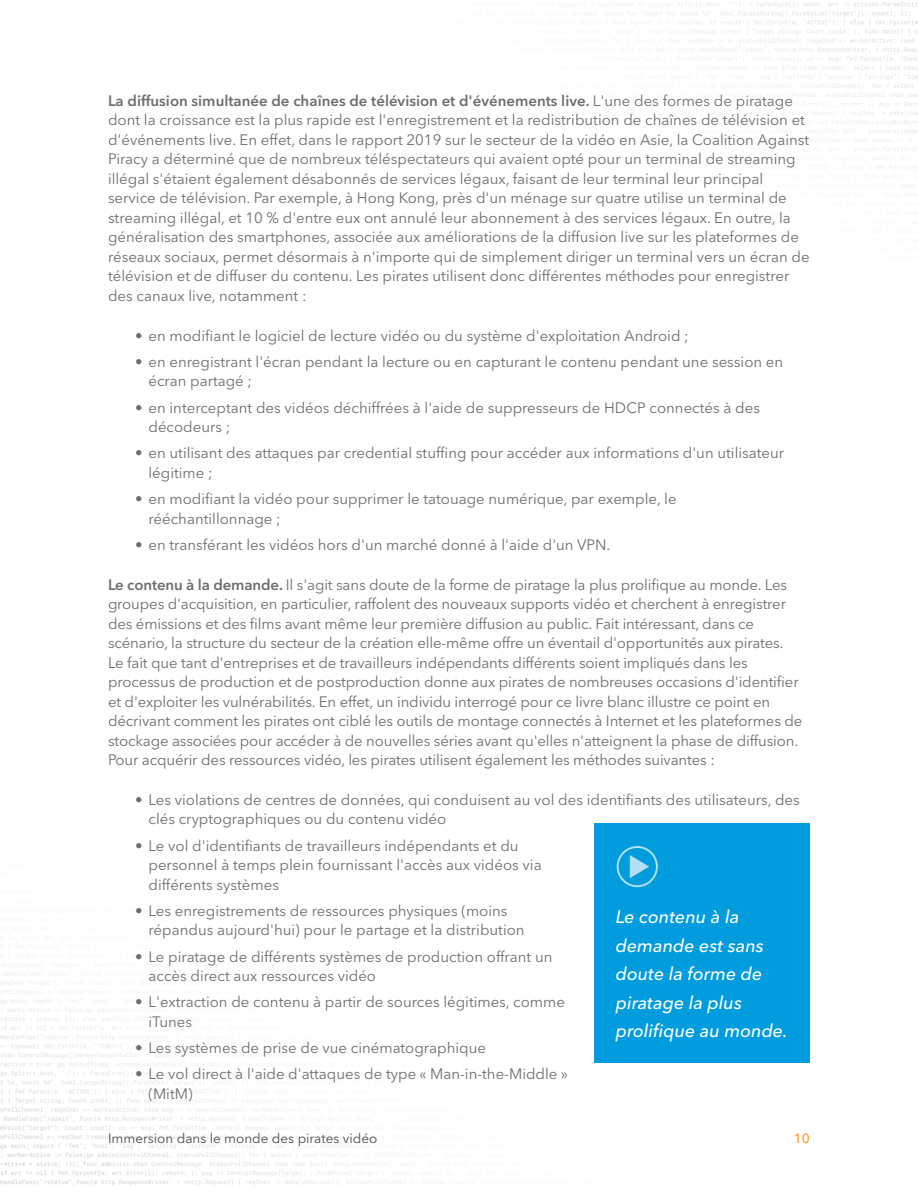
<style>
.page{position:relative;width:918px;height:1188px;background:#fff}
.page>*{position:absolute;margin:0;border:0;box-sizing:border-box;transform-origin:0 0}
.Pull_Quote_Body{font:italic 500 18px/28.5px "Avenir Next LT Pro";color:#fff}
.H3__SUBSUBHEAD{font:15px/19.5px "Avenir Next LT Pro";color:#6d6e71}
.t1{font:13.5px "Avenir Next LT Pro";color:#4b4c4d}
.t2{font:500 13.5px "Avenir Next LT Pro";color:#f93}
.s1{font-weight:600}
</style>
<div class="page">
<img style="left:0;top:2px;width:918px;height:1184px">
<div style="left:594px;top:823px;width:216px;height:240px;background:#009cde"></div>
<svg style="left:617px;top:846px;width:41px;height:41px"></svg>
<p class="H3__SUBSUBHEAD" style="left:108px;top:91px;width:703px"><span class="s1">La diffusion simultanée de chaînes de télévision et d'événements live.</span> L'une des formes de piratage dont la croissance est la plus rapide est l'enregistrement et la redistribution de chaînes de télévision et d'événements live. En effet, dans le rapport 2019 sur le secteur de la vidéo en Asie, la Coalition Against Piracy a déterminé que de nombreux téléspectateurs qui avaient opté pour un terminal de streaming illégal s'étaient également désabonnés de services légaux, faisant de leur terminal leur principal service de télévision. Par exemple, à Hong Kong, près d'un ménage sur quatre utilise un terminal de streaming illégal, et 10 % d'entre eux ont annulé leur abonnement à des services légaux. En outre, la généralisation des smartphones, associée aux améliorations de la diffusion live sur les plateformes de réseaux sociaux, permet désormais à n'importe qui de simplement diriger un terminal vers un écran de télévision et de diffuser du contenu. Les pirates utilisent donc différentes méthodes pour enregistrer des canaux live, notamment :</p>
<p class="H3__SUBSUBHEAD" style="left:135px;top:326px;width:555px">• en modifiant le logiciel de lecture vidéo ou du système d'exploitation Android ;</p>
<p class="H3__SUBSUBHEAD" style="left:148px;top:352px;width:636px;text-indent:-14px">• en enregistrant l'écran pendant la lecture ou en capturant le contenu pendant une session en écran partagé ;</p>
<p class="H3__SUBSUBHEAD" style="left:148px;top:398px;width:613px;text-indent:-14px">• en interceptant des vidéos déchiffrées à l'aide de suppresseurs de HDCP connectés à des décodeurs ;</p>
<p class="H3__SUBSUBHEAD" style="left:148px;top:443px;width:637px;text-indent:-14px">• en utilisant des attaques par credential stuffing pour accéder aux informations d'un utilisateur légitime ;</p>
<p class="H3__SUBSUBHEAD" style="left:148px;top:489px;width:530px;text-indent:-14px">• en modifiant la vidéo pour supprimer le tatouage numérique, par exemple, le rééchantillonnage ;</p>
<p class="H3__SUBSUBHEAD" style="left:135px;top:535px;width:475px">• en transférant les vidéos hors d'un marché donné à l'aide d'un VPN.</p>
<p class="H3__SUBSUBHEAD" style="left:108px;top:575px;width:696px"><span class="s1">Le contenu à la demande.</span> Il s'agit sans doute de la forme de piratage la plus prolifique au monde. Les groupes d'acquisition, en particulier, raffolent des nouveaux supports vidéo et cherchent à enregistrer des émissions et des films avant même leur première diffusion au public. Fait intéressant, dans ce scénario, la structure du secteur de la création elle-même offre un éventail d'opportunités aux pirates.<br>Le fait que tant d'entreprises et de travailleurs indépendants différents soient impliqués dans les processus de production et de postproduction donne aux pirates de nombreuses occasions d'identifier et d'exploiter les vulnérabilités. En effet, un individu interrogé pour ce livre blanc illustre ce point en décrivant comment les pirates ont ciblé les outils de montage connectés à Internet et les plateformes de stockage associées pour accéder à de nouvelles séries avant qu'elles n'atteignent la phase de diffusion.<br>Pour acquérir des ressources vidéo, les pirates utilisent également les méthodes suivantes :</p>
<p class="H3__SUBSUBHEAD" style="left:148px;top:790px;width:653px;text-indent:-14px">• Les violations de centres de données, qui conduisent au vol des identifiants des utilisateurs, des clés cryptographiques ou du contenu vidéo</p>
<p class="H3__SUBSUBHEAD" style="left:148px;top:836px;width:395px;text-indent:-14px">• Le vol d'identifiants de travailleurs indépendants et du personnel à temps plein fournissant l'accès aux vidéos via différents systèmes</p>
<p class="H3__SUBSUBHEAD" style="left:148px;top:901px;width:378px;text-indent:-14px">• Les enregistrements de ressources physiques (moins répandus aujourd'hui) pour le partage et la distribution</p>
<p class="H3__SUBSUBHEAD" style="left:148px;top:947px;width:406px;text-indent:-14px">• Le piratage de différents systèmes de production offrant un accès direct aux ressources vidéo</p>
<p class="H3__SUBSUBHEAD" style="left:148px;top:992px;width:418px;text-indent:-14px">• L'extraction de contenu à partir de sources légitimes, comme iTunes</p>
<p class="H3__SUBSUBHEAD" style="left:135px;top:1038px;width:352px">• Les systèmes de prise de vue cinématographique</p>
<p class="H3__SUBSUBHEAD" style="left:148px;top:1064px;width:421px;text-indent:-14px">• Le vol direct à l'aide d'attaques de type « Man-in-the-Middle » (MitM)</p>
<p class="Pull_Quote_Body" style="left:616px;top:903px;width:174px">Le contenu à la demande est sans doute la forme de piratage la plus prolifique au monde.</p>
<p class="t1" style="left:108px;top:1131px;width:271px">Immersion dans le monde des pirates vidéo</p>
<p class="t2" style="left:794px;top:1131px;width:18px">10</p>
</div>
